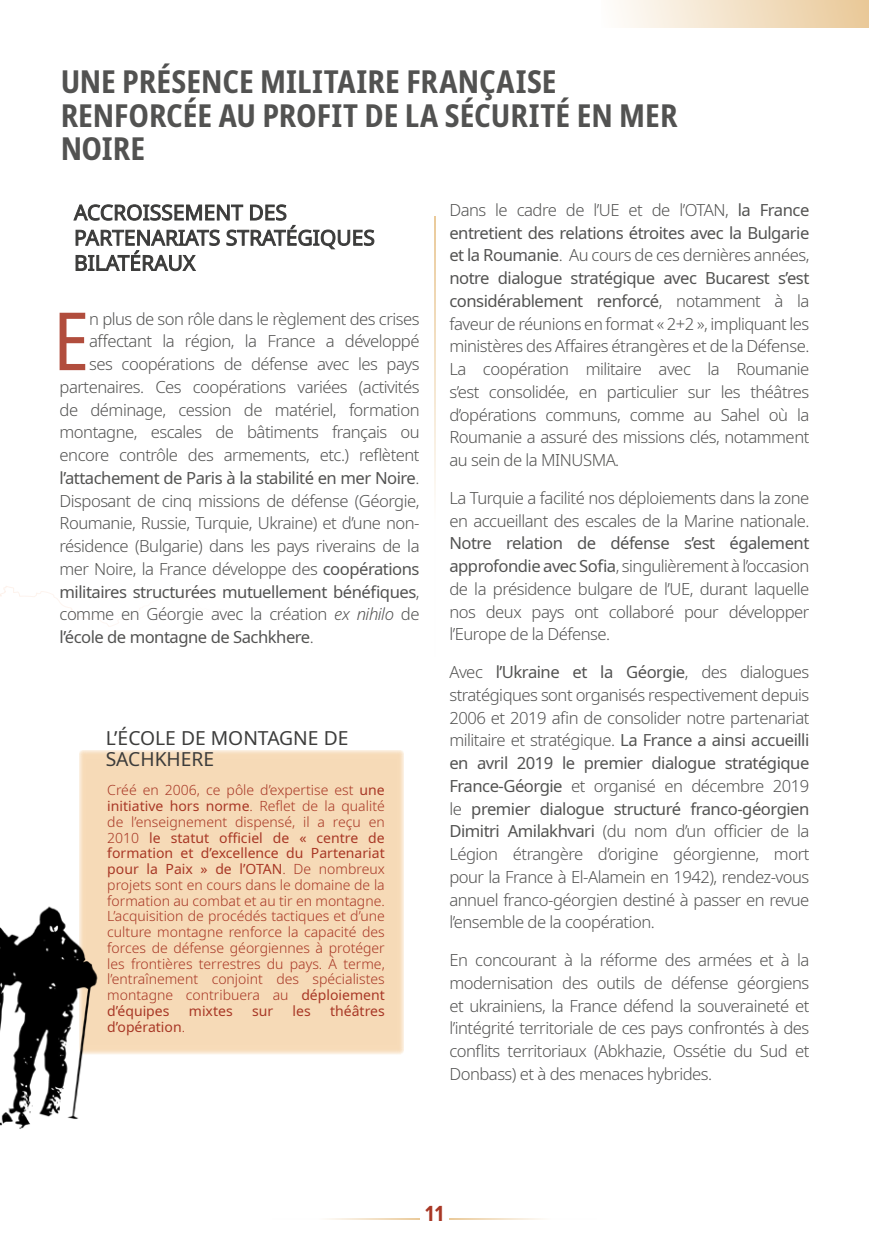
<style>
.page{position:relative;width:869px;height:1246px;background:#fff}
.page>*{position:absolute;margin:0;border:0;box-sizing:border-box;transform-origin:0 0}
.t1{font:condensed 80.33px "Noto Sans";color:#a83725}
.t2{font:700 condensed 31.5px/33.2px "Noto Sans";color:#3c3c3b}
.t3{font:700 condensed 21px "Noto Sans";color:#a83725}
.t4{font:19.25px/21px "Noto Sans";color:#3c3c3b}
.t5{font:300 16.62px/22.8px "Noto Sans";letter-spacing:-.03em;color:#3c3c3b;text-align:justify}
.t6{font:16.62px "Noto Sans";letter-spacing:-.03em;color:#3c3c3b}
.t7{font:300 14px/15.8px "Noto Sans";color:#a83725;text-align:justify}
.t8{font:14px "Noto Sans";color:#a83725}
.s1{font-weight:300}
.s2{font-weight:400}
.s3{font-style:italic}
</style>
<div class="page">
<div style="left:599px;top:0;width:269px;height:28px;background:#000;opacity:.21"></div>
<hr style="left:449px;top:1217px;width:147px;height:1px;background:#e7c28b">
<hr style="left:272px;top:1217px;width:147px;height:1px;background:#e7c28b">
<svg style="left:73px;top:204px;width:301px;height:67px"></svg>
<hr style="left:433px;top:216px;width:2px;height:440px;background:#e7c28b">
<div style="left:80px;top:750px;width:324px;height:303px;background:#f6dab7"></div>
<img style="left:0;top:750px;width:118px;height:379px">
<h2 class="t2" style="left:60px;top:66px;width:618px">UNE PRÉSENCE MILITAIRE FRANÇAISE<br>RENFORCÉE AU PROFIT DE LA SÉCURITÉ EN MER<br>NOIRE</h2>
<h1 class="t1" style="left:53px;top:285px;width:37px">E</h1>
<p class="t5" style="left:89px;top:307px;width:332px">n plus de son rôle dans le règlement des crises</p>
<p class="t5" style="left:89px;top:330px;width:332px">affectant la région, la France a développé</p>
<p class="t5" style="left:89px;top:353px;width:332px">ses coopérations de défense avec les pays</p>
<p class="t5" style="left:60px;top:376px;width:361px">partenaires. Ces coopérations variées (activités</p>
<p class="t5" style="left:60px;top:398px;width:361px">de déminage, cession de matériel, formation</p>
<p class="t5" style="left:60px;top:421px;width:361px">montagne, escales de bâtiments français ou</p>
<p class="t5" style="left:60px;top:444px;width:361px">encore contrôle des armements, etc.) reflètent</p>
<p class="t6" style="left:60px;top:466px;width:361px">l’attachement de Paris à la stabilité en mer Noire<span class="s1">.</span></p>
<p class="t5" style="left:60px;top:489px;width:361px">Disposant de cinq missions de défense (Géorgie,</p>
<p class="t5" style="left:60px;top:512px;width:361px">Roumanie, Russie, Turquie, Ukraine) et d’une non-</p>
<p class="t5" style="left:60px;top:535px;width:361px">résidence (Bulgarie) dans les pays riverains de la</p>
<p class="t5" style="left:60px;top:558px;width:361px">mer Noire, la France développe des <span class="s2">coopérations</span></p>
<p class="t6" style="left:60px;top:580px;width:361px">militaires structurées mutuellement bénéfiques<span class="s1">,</span></p>
<p class="t5" style="left:60px;top:603px;width:361px">comme en Géorgie avec la création <span class="s3">ex nihilo</span> de</p>
<p class="t6" style="left:60px;top:625px;width:256px">l’école de montagne de Sachkhere<span class="s1">.</span></p>
<p class="t4" style="left:106px;top:728px;width:244px">L’ÉCOLE DE MONTAGNE DE<br>SACHKHERE</p>
<p class="t7" style="left:107px;top:782px;width:279px">Créé en 2006, ce pôle d’expertise est <span class="s2">une initiative hors norme</span>. Reflet de la qualité de l’enseignement dispensé, il a reçu en 2010 <span class="s2">le statut officiel de « centre de formation et d’excellence du Partenariat pour la Paix » de l’OTAN</span>. De nombreux projets sont en cours dans le domaine de la formation au combat et au tir en montagne.<br>L’acquisition de procédés tactiques et d’une culture montagne renforce la capacité des forces de défense géorgiennes à protéger les frontières terrestres du pays. À terme, l’entraînement conjoint des spécialistes montagne contribuera au <span class="s2">déploiement d’équipes</span></p>
<p class="t8" style="left:189px;top:1000px;width:45px">mixtes</p>
<p class="t8" style="left:252px;top:1000px;width:23px">sur</p>
<p class="t8" style="left:292px;top:1000px;width:20px">les</p>
<p class="t8" style="left:330px;top:1000px;width:56px">théâtres</p>
<p class="t8" style="left:107px;top:1016px;width:79px">d’opération<span class="s1">.</span></p>
<p class="t5" style="left:449px;top:199px;width:361px">Dans le cadre de l’UE et de l’OTAN, <span class="s2">la France entretient des relations étroites avec la Bulgarie et la Roumanie</span>. Au cours de ces dernières années, <span class="s2">notre dialogue stratégique avec Bucarest s’est considérablement renforcé</span>, notamment à la faveur de réunions en format « 2+2 », impliquant les ministères des Affaires étrangères et de la Défense.<br>La coopération militaire avec la Roumanie s’est consolidée, en particulier sur les théâtres d’opérations communs, comme au Sahel où la Roumanie a assuré des missions clés, notamment au sein de la MINUSMA.</p>
<p class="t5" style="left:449px;top:487px;width:361px">La Turquie a facilité nos déploiements dans la zone en accueillant des escales de la Marine nationale.</p>
<p class="t5" style="left:449px;top:532px;width:361px"><span class="s2">Notre relation de défense s’est également approfondie avec Sofia</span>, singulièrement à l’occasion de la présidence bulgare de l’UE, durant laquelle nos deux pays ont collaboré pour développer l’Europe de la Défense.</p>
<p class="t5" style="left:449px;top:661px;width:361px">Avec <span class="s2">l’Ukraine et la Géorgie</span>, des dialogues stratégiques sont organisés respectivement depuis 2006 et 2019 afin de consolider notre partenariat militaire et stratégique. <span class="s2">La France a ainsi accueilli en avril 2019 le premier dialogue stratégique France-Géorgie</span> et organisé en décembre 2019 le <span class="s2">premier dialogue structuré franco-géorgien Dimitri Amilakhvari</span> (du nom d’un officier de la Légion étrangère d’origine géorgienne, mort pour la France à El-Alamein en 1942), rendez-vous annuel franco-géorgien destiné à passer en revue l’ensemble de la coopération.</p>
<p class="t5" style="left:449px;top:948px;width:361px">En concourant à la réforme des armées et à la modernisation des outils de défense géorgiens et ukrainiens, la France défend la souveraineté et l’intégrité territoriale de ces pays confrontés à des conflits territoriaux (Abkhazie, Ossétie du Sud et Donbass) et à des menaces hybrides.</p>
<p class="t3" style="left:424px;top:1198px;width:22px">11</p>
</div>
